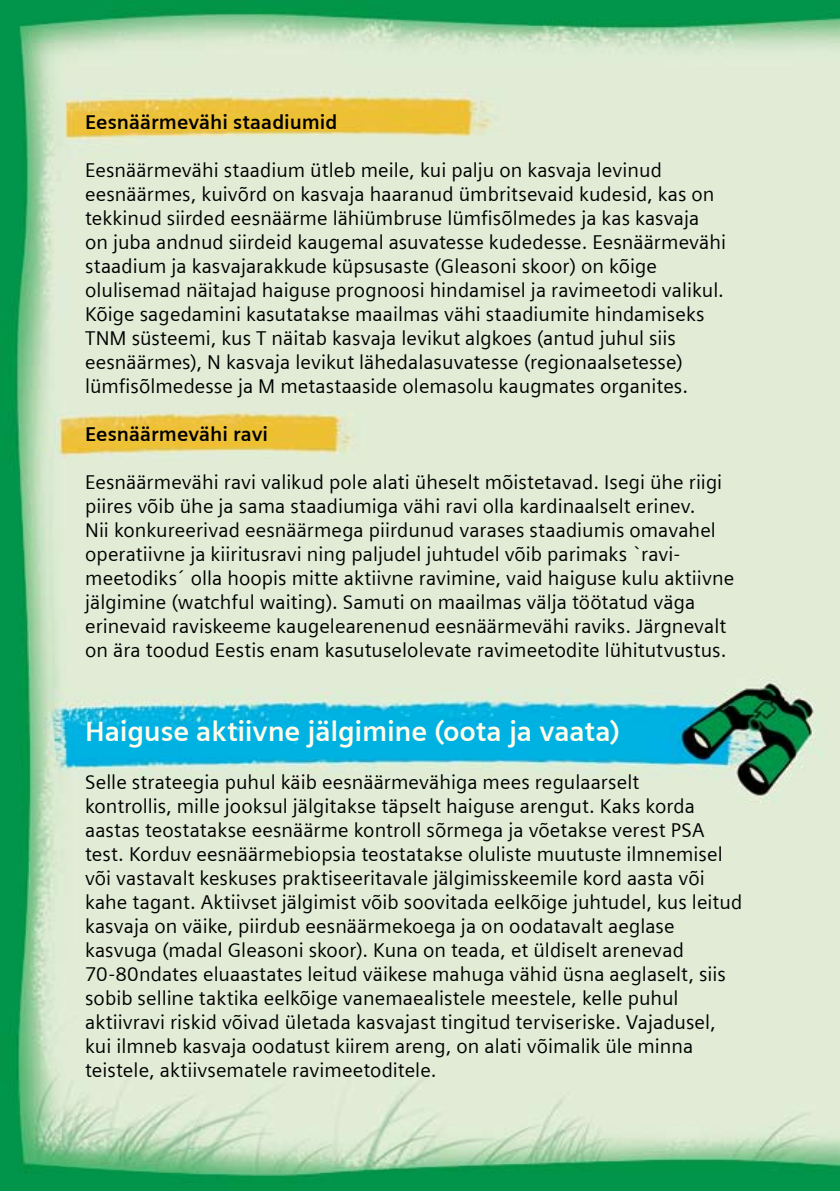
<style>
.page{position:relative;width:840px;height:1191px;background:#fff}
.page>*{position:absolute;margin:0;border:0;box-sizing:border-box;transform-origin:0 0}
.t1{font:700 28px "Siemens Sans";letter-spacing:-.01em;color:#fffdea}
.t2{font:20px/24px "Siemens Sans";color:#000}
.t3{font:700 20px "Siemens Sans";color:#000}
</style>
<div class="page">
<img style="left:0;top:0;width:839px;height:1191px">
<p class="t3" style="left:85px;top:110px;width:254px">Eesnäärmevähi staadiumid</p>
<p class="t2" style="left:85px;top:158px;width:642px">Eesnäärmevähi staadium ütleb meile, kui palju on kasvaja levinud eesnäärmes, kuivõrd on kasvaja haaranud ümbritsevaid kudesid, kas on tekkinud siirded eesnäärme lähiümbruse lümfisõlmedes ja kas kasvaja on juba andnud siirdeid kaugemal asuvatesse kudedesse. Eesnäärmevähi staadium ja kasvajarakkude küpsusaste (Gleasoni skoor) on kõige olulisemad näitajad haiguse prognoosi hindamisel ja ravimeetodi valikul.<br>Kõige sagedamini kasutatakse maailmas vähi staadiumite hindamiseks TNM süsteemi, kus T näitab kasvaja levikut algkoes (antud juhul siis eesnäärmes), N kasvaja levikut lähedalasuvatesse (regionaalsetesse) lümfisõlmedesse ja M metastaaside olemasolu kaugmates organites.</p>
<p class="t3" style="left:85px;top:422px;width:184px">Eesnäärmevähi ravi</p>
<p class="t2" style="left:85px;top:470px;width:650px">Eesnäärmevähi ravi valikud pole alati üheselt mõistetavad. Isegi ühe riigi piires võib ühe ja sama staadiumiga vähi ravi olla kardinaalselt erinev.<br>Nii konkureerivad eesnäärmega piirdunud varases staadiumis omavahel operatiivne ja kiiritusravi ning paljudel juhtudel võib parimaks `ravi&shy;meetodiks´ olla hoopis mitte aktiivne ravimine, vaid haiguse kulu aktiivne jälgimine (watchful waiting). Samuti on maailmas välja töötatud väga erinevaid raviskeeme kaugelearenenud eesnäärmevähi raviks. Järgnevalt on ära toodud Eestis enam kasutuselolevate ravimeetodite lühitutvustus.</p>
<h1 class="t1" style="left:85px;top:715px;width:536px">Haiguse aktiivne jälgimine (oota ja vaata)</h1>
<p class="t2" style="left:85px;top:770px;width:658px">Selle strateegia puhul käib eesnäärmevähiga mees regulaarselt<br>kontrollis, mille jooksul jälgitakse täpselt haiguse arengut. Kaks korda aastas teostatakse eesnäärme kontroll sõrmega ja võetakse verest PSA test. Korduv eesnäärmebiopsia teostatakse oluliste muutuste ilmnemisel või vastavalt keskuses praktiseeritavale jälgimisskeemile kord aasta või kahe tagant. Aktiivset jälgimist võib soovitada eelkõige juhtudel, kus leitud kasvaja on väike, piirdub eesnäärmekoega ja on oodatavalt aeglase kasvuga (madal Gleasoni skoor). Kuna on teada, et üldiselt arenevad 70-80ndates eluaastates leitud väikese mahuga vähid üsna aeglaselt, siis sobib selline taktika eelkõige vanemaealistele meestele, kelle puhul aktiivravi riskid võivad ületada kasvajast tingitud terviseriske. Vajadusel, kui ilmneb kasvaja oodatust kiirem areng, on alati võimalik üle minna teistele, aktiivsematele ravimeetoditele.</p>
</div>
